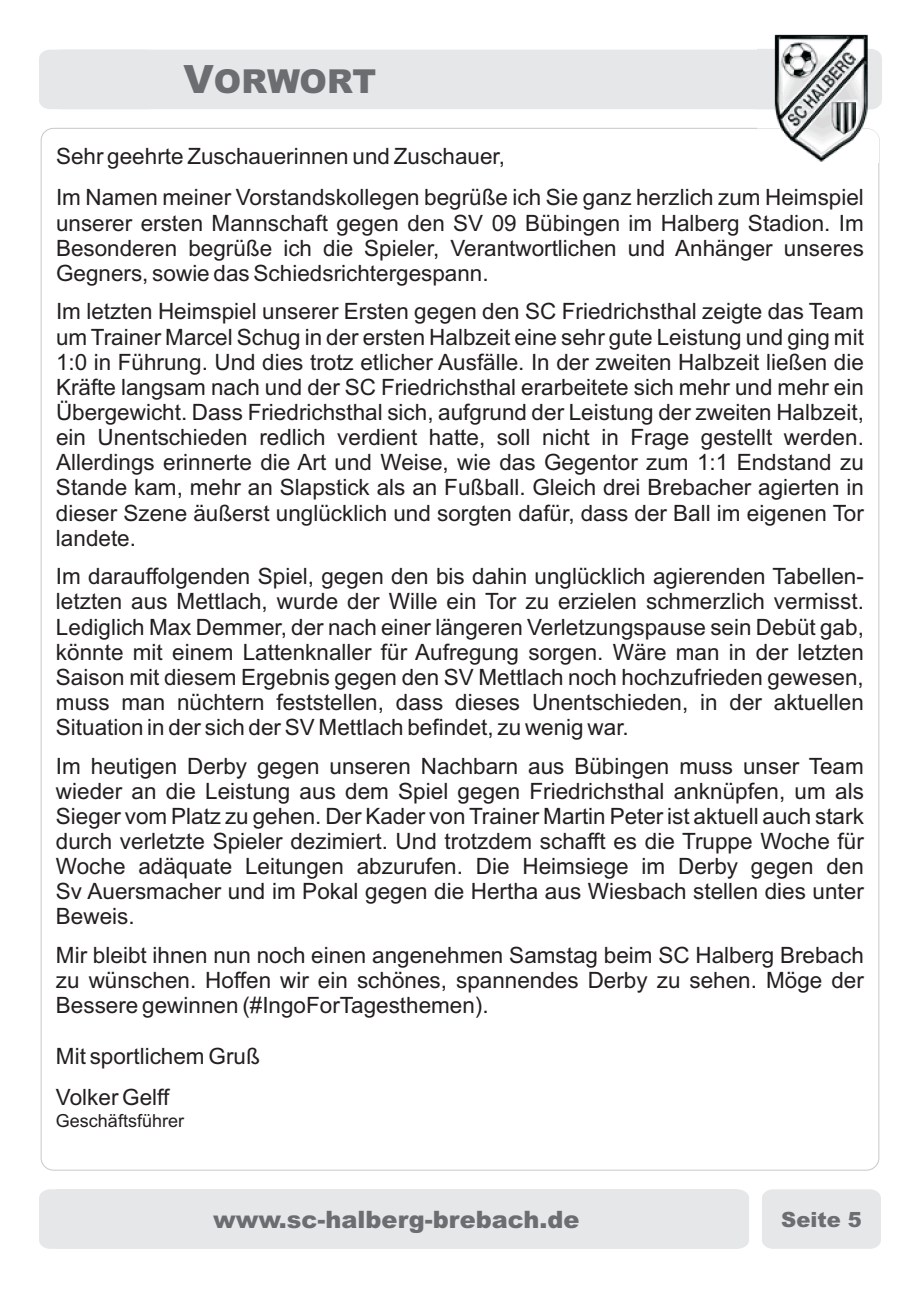
<style>
.page{position:relative;width:920px;height:1290px;background:#fff}
.page>*{position:absolute;margin:0;border:0;box-sizing:border-box;transform-origin:0 0}
.t1{font:900 33px "Arial";color:#6c6d70}
.t2{font:900 24px "Arial";color:#6c6d70}
.t3{font:22.5px/25.2px "Arial";color:#231f20;text-align:justify}
.t4{font:900 21px "Arial";color:#6c6d70}
.t5{font:18px "Arial";color:#231f20}
.s1{font-size:39px}
</style>
<div class="page">
<svg style="left:736px;top:1189px;width:13px;height:60px"></svg>
<svg style="left:39px;top:1189px;width:17px;height:60px"></svg>
<div style="left:762px;top:1189px;width:119px;height:60px;background:#e6e7e9"></div>
<div style="left:56px;top:1189px;width:680px;height:60px;background:#e6e7e9"></div>
<div style="left:158px;top:50px;width:600px;height:59px;background:#e6e7e9"></div>
<div style="left:39px;top:50px;width:119px;height:59px;background:#e6e7e9"></div>
<img style="left:758px;top:35px;width:124px;height:127px">
<h1 class="t1" style="left:184px;top:69px;width:194px"><span class="s1">V</span>ORWORT</h1>
<p class="t3" style="left:56px;top:137px;width:809px;line-height:41.8px">Sehr geehrte Zuschauerinnen und Zuschauer,<br>Im Namen meiner Vorstandskollegen begrüße ich Sie ganz herzlich zum Heimspiel</p>
<p class="t3" style="left:56px;top:212px;width:809px">unserer ersten Mannschaft gegen den SV 09 Bübingen im Halberg Stadion. Im Besonderen begrüße ich die Spieler, Verantwortlichen und Anhänger unseres Gegners, sowie das Schiedsrichtergespann.</p>
<p class="t3" style="left:56px;top:301px;width:809px">Im letzten Heimspiel unserer Ersten gegen den SC Friedrichsthal zeigte das Team um Trainer Marcel Schug in der ersten Halbzeit eine sehr gute Leistung und ging mit 1:0 in Führung. Und dies trotz etlicher Ausfälle. In der zweiten Halbzeit ließen die Kräfte langsam nach und der SC Friedrichsthal erarbeitete sich mehr und mehr ein Übergewicht. Dass Friedrichsthal sich, aufgrund der Leistung der zweiten Halbzeit, ein Unentschieden redlich verdient hatte, soll nicht in Frage gestellt werden.<br>Allerdings erinnerte die Art und Weise, wie das Gegentor zum 1:1 Endstand zu Stande kam, mehr an Slapstick als an Fußball. Gleich drei Brebacher agierten in dieser Szene äußerst unglücklich und sorgten dafür, dass der Ball im eigenen Tor landete.</p>
<p class="t3" style="left:56px;top:566px;width:809px">Im darauffolgenden Spiel, gegen den bis dahin unglücklich agierenden Tabellen&shy;letzten aus Mettlach, wurde der Wille ein Tor zu erzielen schmerzlich vermisst.<br>Lediglich Max Demmer, der nach einer längeren Verletzungspause sein Debüt gab, könnte mit einem Lattenknaller für Aufregung sorgen. Wäre man in der letzten Saison mit diesem Ergebnis gegen den SV Mettlach noch hochzufrieden gewesen, muss man nüchtern feststellen, dass dieses Unentschieden, in der aktuellen Situation in der sich der SV Mettlach befindet, zu wenig war.</p>
<p class="t3" style="left:56px;top:755px;width:809px">Im heutigen Derby gegen unseren Nachbarn aus Bübingen muss unser Team wieder an die Leistung aus dem Spiel gegen Friedrichsthal anknüpfen, um als Sieger vom Platz zu gehen. Der Kader von Trainer Martin Peter ist aktuell auch stark durch verletzte Spieler dezimiert. Und trotzdem schafft es die Truppe Woche für Woche adäquate Leitungen abzurufen. Die Heimsiege im Derby gegen den Sv Auersmacher und im Pokal gegen die Hertha aus Wiesbach stellen dies unter Beweis.</p>
<p class="t3" style="left:56px;top:944px;width:809px">Mir bleibt ihnen nun noch einen angenehmen Samstag beim SC Halberg Brebach zu wünschen. Hoffen wir ein schönes, spannendes Derby zu sehen. Möge der Bessere gewinnen (#IngoForTagesthemen).</p>
<p class="t3" style="left:56px;top:1037px;width:205px;line-height:41.8px">Mit sportlichem Gruß<br>Volker Gelff</p>
<p class="t5" style="left:56px;top:1113px;width:130px">Geschäftsführer</p>
<p class="t2" style="left:213px;top:1211px;width:368px">www.sc-halberg-brebach.de</p>
<p class="t4" style="left:781px;top:1212px;width:82px">Seite 5</p>
</div>
